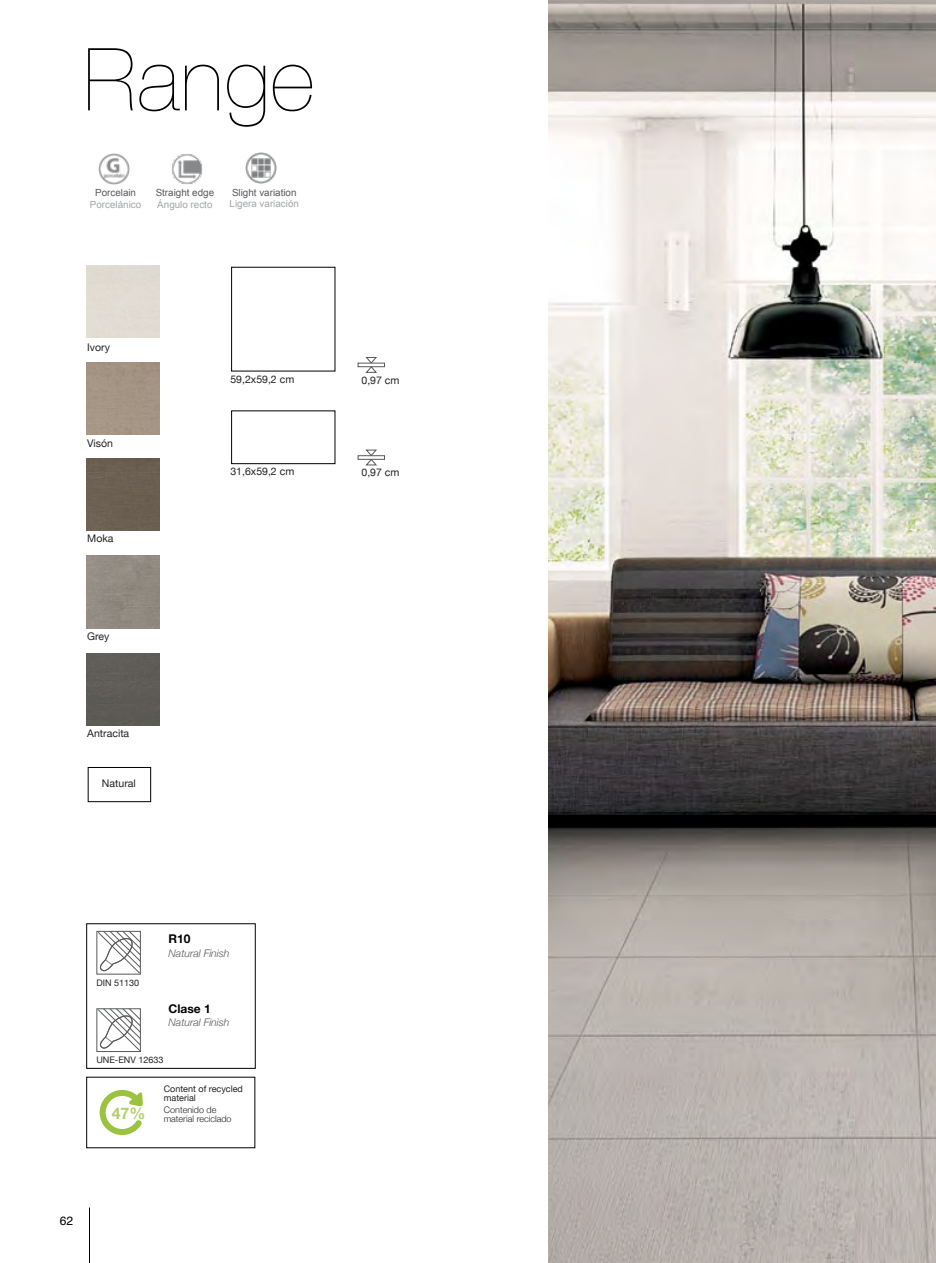
<style>
.page{position:relative;width:936px;height:1263px;background:#fff}
.page>*{position:absolute;margin:0;border:0;box-sizing:border-box;transform-origin:0 0}
.t1{font:200 87px "Helvetica Neue";letter-spacing:.01em;color:#000}
.t2{font:700 12px "Helvetica Neue";color:#000}
.t3{font:12px "Helvetica";color:#000}
.t4{font:10.5px "Helvetica Neue";color:#222223}
.t5{font:italic 300 10.5px "Helvetica Neue";color:#58595b}
.t6{font:9.75px/11.9px "Arial";color:#58595b}
.t7{font:9.75px/11.9px "Arial";color:#a3a5a8;text-align:center}
.t8{font:9px/9px "Helvetica Neue";color:#222223}
.t9{font:300 9px/9px "Helvetica Neue";color:#222223}
.s1{color:#58595b}
.s2{color:#a3a5a8}
</style>
<div class="page">
<hr style="left:89px;top:1207px;width:1px;height:56px;background:#000">
<img style="left:548px;top:0;width:387px;height:1263px">
<div style="left:231px;top:411px;width:104px;height:53px;border:1px solid #000"></div>
<div style="left:88px;top:767px;width:63px;height:35px;border:1px solid #000"></div>
<div style="left:87px;top:458px;width:72px;height:73px;background:#6b5f51"></div>
<div style="left:87px;top:653px;width:72px;height:73px;background:#5e5b56"></div>
<div style="left:358px;top:363px;width:27px;height:4px;border:1px solid #58595b"></div>
<svg style="left:365px;top:357px;width:12px;height:16px"></svg>
<div style="left:358px;top:455px;width:27px;height:5px;border:1px solid #58595b"></div>
<svg style="left:365px;top:449px;width:12px;height:16px"></svg>
<img style="left:172px;top:154px;width:30px;height:31px">
<img style="left:98px;top:154px;width:31px;height:31px">
<svg style="left:100px;top:1090px;width:43px;height:45px"></svg>
<svg style="left:98px;top:933px;width:41px;height:39px"></svg>
<div style="left:96px;top:931px;width:45px;height:43px;border:1px solid #58595b"></div>
<svg style="left:98px;top:1010px;width:41px;height:40px"></svg>
<div style="left:96px;top:1008px;width:45px;height:44px;border:1px solid #58595b"></div>
<img style="left:245px;top:153px;width:31px;height:31px">
<p class="t1" style="left:83px;top:29px;width:232px">Range</p>
<p class="t7" style="left:90px;top:187px;width:53px"><span class="s1">Porcelain<br></span>Porcelánico</p>
<p class="t6" style="left:156px;top:187px;width:60px">Straight edge<br><span class="s2">Ángulo recto</span></p>
<p class="t6" style="left:229px;top:186px;width:71px">Slight variation<br><span class="s2">Ligera variación</span></p>
<p class="t4" style="left:87px;top:341px;width:24px">Ivory</p>
<p class="t4" style="left:87px;top:437px;width:27px">Visón</p>
<p class="t4" style="left:87px;top:532px;width:28px">Moka</p>
<p class="t4" style="left:87px;top:630px;width:24px">Grey</p>
<p class="t4" style="left:87px;top:727px;width:43px">Antracita</p>
<p class="t4" style="left:102px;top:777px;width:35px">Natural</p>
<p class="t4" style="left:230px;top:372px;width:65px">59,2x59,2 cm</p>
<p class="t4" style="left:230px;top:465px;width:65px">31,6x59,2 cm</p>
<p class="t4" style="left:361px;top:374px;width:39px">0,97 cm</p>
<p class="t4" style="left:361px;top:466px;width:39px">0,97 cm</p>
<p class="t8" style="left:96px;top:978px;width:44px">DIN 51130</p>
<p class="t2" style="left:168px;top:931px;width:24px">R10</p>
<p class="t5" style="left:168px;top:947px;width:63px">Natural Finish</p>
<p class="t2" style="left:168px;top:1001px;width:44px">Clase 1</p>
<p class="t5" style="left:168px;top:1016px;width:63px">Natural Finish</p>
<p class="t8" style="left:96px;top:1055px;width:69px">UNE-ENV 12633</p>
<p class="t8" style="left:164px;top:1084px;width:81px">Content of recycled material</p>
<p class="t9" style="left:112px;top:1105px;width:121px;text-indent:52px">Contenido de<br><sup>47%</sup> material reciclado</p>
<p class="t3" style="left:60px;top:1212px;width:15px">62</p>
</div>
